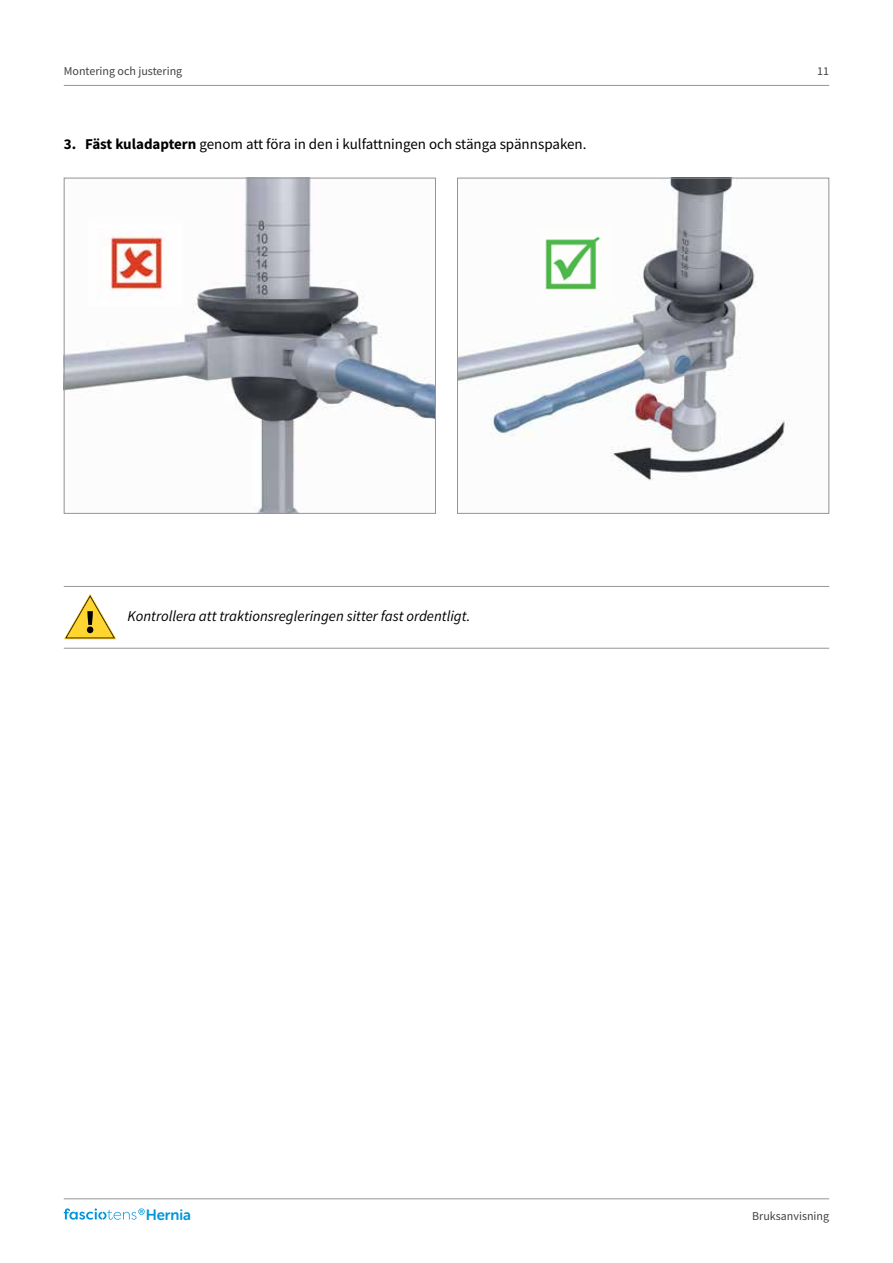
<style>
.page{position:relative;width:893px;height:1263px;background:#fff}
.page>*{position:absolute;margin:0;border:0;box-sizing:border-box;transform-origin:0 0}
.t1{font:15px "Source Sans Pro";color:#000}
.t2{font:italic 15px "Source Sans Pro";color:#000}
.t3{font:15px "Museo Sans Rounded 700";color:#0095da}
.t4{font:12px "Source Sans Pro";color:#414042}
.s1{font-weight:700}
</style>
<div class="page">
<hr style="left:64px;top:85px;width:765px;height:1px;background:#939598">
<hr style="left:64px;top:1198px;width:765px;height:1px;background:#939598">
<svg style="left:64px;top:1208px;width:81px;height:12px"></svg>
<hr style="left:64px;top:648px;width:765px;height:1px;background:#939598">
<hr style="left:64px;top:586px;width:765px;height:1px;background:#939598">
<svg style="left:64px;top:594px;width:52px;height:45px"></svg>
<img style="left:66px;top:180px;width:368px;height:332px">
<div style="left:64px;top:178px;width:372px;height:336px;border:1px solid #939598"></div>
<img style="left:459px;top:180px;width:326px;height:301px">
<div style="left:457px;top:178px;width:372px;height:336px;border:1px solid #939598"></div>
<img style="left:538px;top:228px;width:72px;height:69px">
<p class="t4" style="left:64px;top:63px;width:120px">Montering och justering</p>
<p class="t1" style="left:64px;top:134px;width:524px"><span class="s1">3. Fäst kuladaptern</span> genom att föra in den i kulfattningen och stänga spännspaken.</p>
<p class="t2" style="left:128px;top:606px;width:344px">Kontrollera att traktionsregleringen sitter fast ordentligt.</p>
<p class="t4" style="left:817px;top:63px;width:13px">11</p>
<p class="t3" style="left:146px;top:1206px;width:47px">Hernia</p>
<p class="t4" style="left:752px;top:1208px;width:79px">Bruksanvisning</p>
</div>
